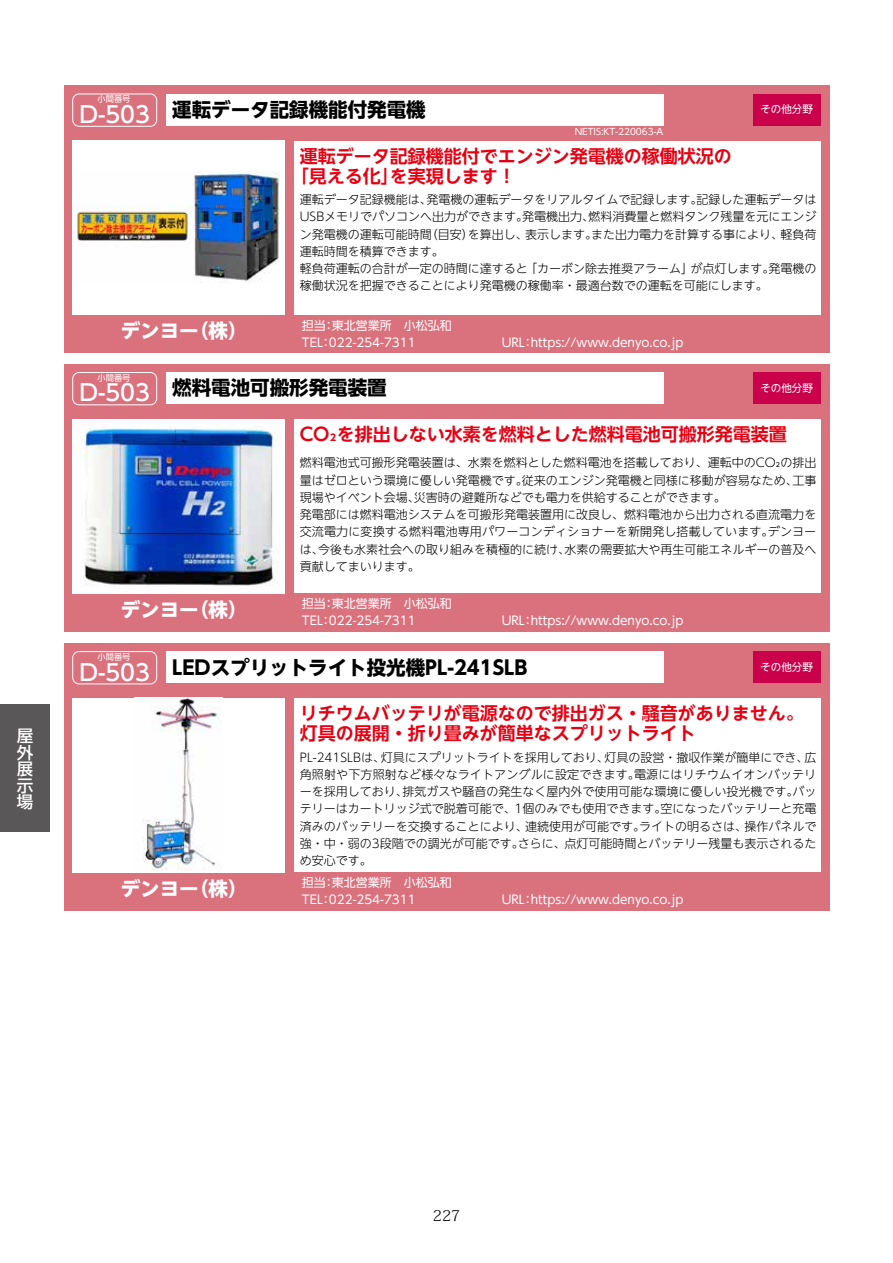
<style>
.page{position:relative;width:893px;height:1263px;background:#fff}
.page>*{position:absolute;margin:0;border:0;box-sizing:border-box;transform-origin:0 0}
.t1{font:700 19.5px "UD Shin Go NT Pro";color:#000}
.t2{font:700 19.5px "UD Shin Go NT Pro";color:#fff}
.t3{font:700 18px/20.2px "UD Shin Go NT Pro De";color:#e60012}
.t4{font:500 16.5px/16.5px "UD Shin Go Pro";color:#fff;text-align:justify}
.t5{font:300 15px "Koz Min Pro";color:#000}
.t6{font:300 12px/17.2px "UD Shin Go NT Pro";color:#000}
.t7{font:12px "UD Shin Go NT Pro";color:#fff}
.t8{font:10.5px "UD Shin Go NT Pro";color:#fff}
.t9{font:9px "UD Shin Go NT Pro";color:#fff}
.t10{font:8.25px "UD Shin Go NT Pro";color:#fff}
.s1{font-weight:500;font-size:22.5px;color:#fff}
</style>
<div class="page">
<div style="left:64px;top:643px;width:765px;height:267px;background:#da727e"></div>
<div style="left:72px;top:651px;width:85px;height:33px;border:1px solid #fff;border-radius:6px"></div>
<div style="left:753px;top:651px;width:67px;height:32px;background:#ca004b"></div>
<div style="left:294px;top:698px;width:526px;height:174px;background:#fff"></div>
<div style="left:166px;top:651px;width:497px;height:32px;background:#fff"></div>
<div style="left:72px;top:698px;width:213px;height:174px;background:#fff"></div>
<img style="left:143px;top:698px;width:78px;height:173px">
<div style="left:64px;top:364px;width:765px;height:267px;background:#da727e"></div>
<div style="left:72px;top:372px;width:85px;height:33px;border:1px solid #fff;border-radius:6px"></div>
<div style="left:753px;top:372px;width:67px;height:32px;background:#ca004b"></div>
<div style="left:294px;top:419px;width:526px;height:174px;background:#fff"></div>
<div style="left:166px;top:372px;width:497px;height:32px;background:#fff"></div>
<div style="left:72px;top:419px;width:213px;height:174px;background:#fff"></div>
<img style="left:72px;top:423px;width:208px;height:164px">
<div style="left:64px;top:85px;width:765px;height:268px;background:#da727e"></div>
<div style="left:72px;top:94px;width:85px;height:33px;border:1px solid #fff;border-radius:6px"></div>
<div style="left:753px;top:94px;width:67px;height:31px;background:#ca004b"></div>
<div style="left:294px;top:141px;width:526px;height:173px;background:#fff"></div>
<div style="left:166px;top:94px;width:497px;height:32px;background:#fff"></div>
<div style="left:72px;top:140px;width:213px;height:175px;background:#fff"></div>
<img style="left:72px;top:171px;width:208px;height:112px">
<div style="left:0;top:704px;width:50px;height:128px;background:#595757"></div>
<h3 class="t4" style="left:17px;top:727px;width:18px">屋外展示場</h3>
<p class="t10" style="left:98px;top:92px;width:34px">小間番号</p>
<h1 class="t1" style="left:80px;top:94px;width:348px"><span class="s1">D-503</span> 運転データ記録機能付発電機</h1>
<p class="t9" style="left:575px;top:125px;width:90px">NETIS:KT-220063-A</p>
<h2 class="t3" style="left:291px;top:145px;width:442px;text-indent:9px">運転データ記録機能付でエンジン発電機の稼働状況の「見える化」を実現します！</h2>
<p class="t8" style="left:760px;top:101px;width:54px">その他分野</p>
<p class="t6" style="left:300px;top:190px;width:518px">運転データ記録機能は、発電機の運転データをリアルタイムで記録します。記録した運転データはUSBメモリでパソコンへ出力ができます。発電機出力、燃料消費量と燃料タンク残量を元にエンジン発電機の運転可能時間（目安）を算出し、表示します。また出力電力を計算する事により、軽負荷運転時間を積算できます。<br>軽負荷運転の合計が一定の時間に達すると「カーボン除去推奨アラーム」が点灯します。発電機の稼働状況を把握できることにより発電機の稼働率・最適台数での運転を可能にします。</p>
<h1 class="t2" style="left:121px;top:315px;width:128px">デンヨー（株）</h1>
<p class="t7" style="left:302px;top:315px;width:151px">担当：東北営業所　小松弘和</p>
<p class="t7" style="left:302px;top:332px;width:115px">TEL：022-254-7311</p>
<p class="t7" style="left:502px;top:332px;width:183px">URL：https://www.denyo.co.jp</p>
<p class="t10" style="left:98px;top:371px;width:34px">小間番号</p>
<h1 class="t1" style="left:80px;top:372px;width:309px"><span class="s1">D-503</span> 燃料電池可搬形発電装置</h1>
<p class="t8" style="left:760px;top:379px;width:54px">その他分野</p>
<h2 class="t3" style="left:300px;top:424px;width:489px">CO₂を排出しない水素を燃料とした燃料電池可搬形発電装置</h2>
<p class="t6" style="left:300px;top:454px;width:518px">燃料電池式可搬形発電装置は、水素を燃料とした燃料電池を搭載しており、運転中のCO₂の排出量はゼロという環境に優しい発電機です。従来のエンジン発電機と同様に移動が容易なため、工事現場やイベント会場、災害時の避難所などでも電力を供給することができます。<br>発電部には燃料電池システムを可搬形発電装置用に改良し、燃料電池から出力される直流電力を交流電力に変換する燃料電池専用パワーコンディショナーを新開発し搭載しています。デンヨーは、今後も水素社会への取り組みを積極的に続け、水素の需要拡大や再生可能エネルギーの普及へ貢献してまいります。</p>
<h1 class="t2" style="left:121px;top:593px;width:128px">デンヨー（株）</h1>
<p class="t7" style="left:302px;top:594px;width:151px">担当：東北営業所　小松弘和</p>
<p class="t7" style="left:302px;top:611px;width:115px">TEL：022-254-7311</p>
<p class="t7" style="left:502px;top:611px;width:183px">URL：https://www.denyo.co.jp</p>
<p class="t10" style="left:98px;top:650px;width:34px">小間番号</p>
<h1 class="t1" style="left:80px;top:651px;width:449px"><span class="s1">D-503</span> LEDスプリットライト投光機PL-241SLB</h1>
<p class="t8" style="left:760px;top:658px;width:54px">その他分野</p>
<h2 class="t3" style="left:300px;top:703px;width:505px">リチウムバッテリが電源なので排出ガス・騒音がありません。灯具の展開・折り畳みが簡単なスプリットライト</h2>
<p class="t6" style="left:300px;top:748px;width:518px;text-align:justify">PL-241SLBは、灯具にスプリットライトを採用しており、灯具の設営・撤収作業が簡単にでき、広角照射や下方照射など様々なライトアングルに設定できます。電源にはリチウムイオンバッテリーを採用しており、排気ガスや騒音の発生なく屋内外で使用可能な環境に優しい投光機です。バッテリーはカートリッジ式で脱着可能で、1個のみでも使用できます。空になったバッテリーと充電済みのバッテリーを交換することにより、連続使用が可能です。ライトの明るさは、操作パネルで強・中・弱の3段階での調光が可能です。さらに、点灯可能時間とバッテリー残量も表示されるため安心です。</p>
<h1 class="t2" style="left:121px;top:872px;width:128px">デンヨー（株）</h1>
<p class="t7" style="left:302px;top:873px;width:151px">担当：東北営業所　小松弘和</p>
<p class="t7" style="left:302px;top:890px;width:115px">TEL：022-254-7311</p>
<p class="t7" style="left:502px;top:890px;width:183px">URL：https://www.denyo.co.jp</p>
<p class="t5" style="left:433px;top:1205px;width:29px">227</p>
</div>
